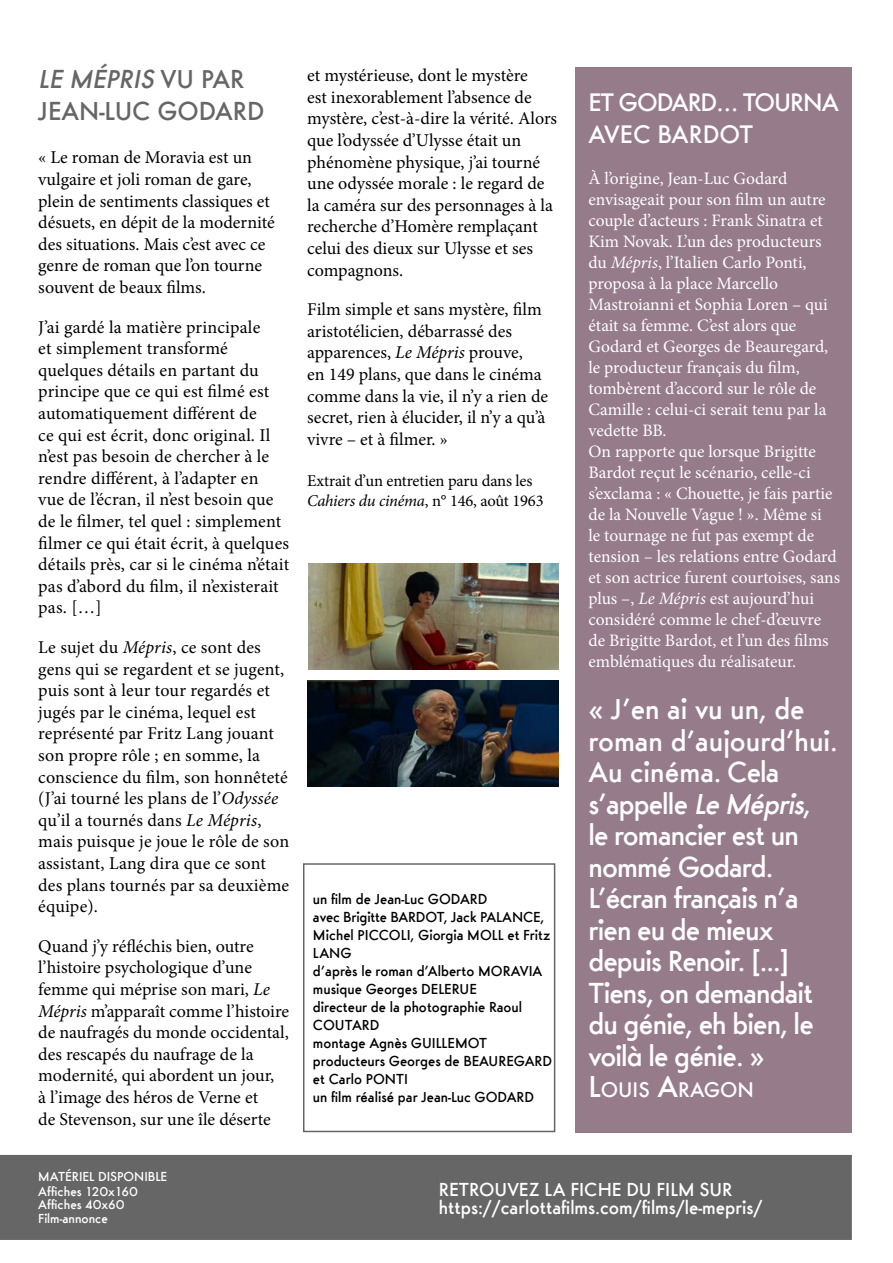
<style>
.page{position:relative;width:893px;height:1263px;background:#fff}
.page>*{position:absolute;margin:0;border:0;box-sizing:border-box;transform-origin:0 0}
.t1{font:500 30px/31.5px "Futura Ridendo";letter-spacing:-.03em;color:#fff}
.t2{font:500 27px/32.4px "Futura Ridendo";color:#656665}
.t3{font:500 26.25px/31.5px "Futura Ridendo";letter-spacing:-.04em;color:#fff}
.t4{font:500 22.05px "Futura Ridendo";color:#fff}
.t5{font:500 19.5px/18px "Futura Ridendo";color:#fff}
.t6{font:18px/21.6px "Minion Pro";color:#000}
.t7{font:17.4px/21px "Minion Pro";color:#fff}
.t8{font:16.5px/19.8px "Minion Pro";letter-spacing:-.01em;color:#000}
.t9{font:500 15px/18px "Futura Ridendo";color:#000}
.t10{font:500 13.5px/15px "Futura Ridendo";color:#fff}
.s1{font-style:italic}
.s2{font-size:31.5px}
</style>
<div class="page">
<img style="left:308px;top:563px;width:251px;height:107px">
<img style="left:307px;top:681px;width:251px;height:105px">
<div style="left:1px;top:1156px;width:850px;height:83px;background:#666"></div>
<div style="left:575px;top:67px;width:276px;height:1065px;background:#967b8a"></div>
<div style="left:303px;top:863px;width:252px;height:269px;border:2px solid #656665"></div>
<h2 class="t2" style="left:38px;top:62px;width:228px"><span class="s1">LE MÉPRIS</span> V U PA R<br>JEAN-LUC GODARD</h2>
<p class="t6" style="left:38px;top:147px;width:238px">« Le roman de Moravia est un vulgaire et joli roman de gare, plein de sentiments classiques et désuets, en dépit de la modernité des situations. Mais c’est avec ce genre de roman que l’on tourne souvent de beaux films.</p>
<p class="t6" style="left:38px;top:316px;width:252px">J’ai gardé la matière principale<br>et simplement transformé quelques détails en partant du principe que ce qui est filmé est automatiquement différent de<br>ce qui est écrit, donc original. Il n’est pas besoin de chercher à le rendre différent, à l’adapter en<br>vue de l’écran, il n’est besoin que de le filmer, tel quel : simplement filmer ce qui était écrit, à quelques détails près, car si le cinéma n’était pas d’abord du film, il n’existerait pas. […]</p>
<p class="t6" style="left:38px;top:636px;width:252px">Le sujet du <span class="s1">Mépris</span>, ce sont des gens qui se regardent et se jugent, puis sont à leur tour regardés et jugés par le cinéma, lequel est représenté par Fritz Lang jouant son propre rôle ; en somme, la conscience du film, son honnêteté (J’ai tourné les plans de l’<span class="s1">Odyssée </span>qu’il a tournés dans <span class="s1">Le Mépris</span>, mais puisque je joue le rôle de son assistant, Lang dira que ce sont des plans tournés par sa deuxième équipe).</p>
<p class="t6" style="left:38px;top:935px;width:252px">Quand j’y réfléchis bien, outre l’histoire psychologique d’une femme qui méprise son mari, <span class="s1">Le<br>Mépris</span> m’apparaît comme l’histoire de naufragés du monde occidental, des rescapés du naufrage de la modernité, qui abordent un jour,<br>à l’image des héros de Verne et<br>de Stevenson, sur une île déserte</p>
<p class="t10" style="left:38px;top:1168px;width:131px">MATÉRIEL DISPONIBLE<br>Affiches 120x160</p>
<p class="t10" style="left:38px;top:1198px;width:88px;line-height:13.5px">Affiches 40x60<br>Film-annonce</p>
<p class="t6" style="left:307px;top:65px;width:252px">et mystérieuse, dont le mystère<br>est inexorablement l’absence de mystère, c’est-à-dire la vérité. Alors que l’odyssée d’Ulysse était un phénomène physique, j’ai tourné une odyssée morale : le regard de la caméra sur des personnages à la recherche d’Homère remplaçant celui des dieux sur Ulysse et ses compagnons.</p>
<p class="t6" style="left:307px;top:299px;width:242px">Film simple et sans mystère, film aristotélicien, débarrassé des apparences, <span class="s1">Le Mépris</span> prouve,<br>en 149 plans, que dans le cinéma comme dans la vie, il n’y a rien de secret, rien à élucider, il n’y a qu’à vivre – et à filmer. »</p>
<p class="t8" style="left:307px;top:471px;width:238px">Extrait d’un entretien paru dans les<br><span class="s1">Cahiers du cinéma</span>, n° 146, août 1963</p>
<p class="t9" style="left:313px;top:890px;width:241px">un film de Jean-Luc GODARD<br>avec Brigitte BARDOT, Jack PALANCE,<br>Michel PICCOLI, Giorgia MOLL et Fritz<br>LANG<br>d’après le roman d’Alberto MORAVIA musique Georges DELERUE<br>directeur de la photographie Raoul<br>COUTARD<br>montage Agnès GUILLEMOT producteurs Georges de BEAUREGARD et Carlo PONTI<br>un film réalisé par Jean-Luc GODARD</p>
<h3 class="t3" style="left:588px;top:86px;width:252px">ET GODARD… TOURNA<br>AVEC BARDOT</h3>
<p class="t7" style="left:588px;top:168px;width:253px">À l’origine, Jean-Luc Godard envisageait pour son film un autre couple d’acteurs : Frank Sinatra et<br>Kim Novak. L’un des producteurs du <span class="s1">Mépris</span>, l’Italien Carlo Ponti, proposa à la place Marcello<br>Mastroianni et Sophia Loren – qui était sa femme. C’est alors que<br>Godard et Georges de Beauregard, le producteur français du film, tombèrent d’accord sur le rôle de<br>Camille : celui-ci serait tenu par la vedette BB.<br>On rapporte que lorsque Brigitte<br>Bardot reçut le scénario, celle-ci s’exclama : « Chouette, je fais partie de la Nouvelle Vague ! ». Même si<br>le tournage ne fut pas exempt de tension – les relations entre Godard et son actrice furent courtoises, sans plus –, <span class="s1">Le Mépris</span> est aujourd’hui considéré comme le chef-d’œuvre de Brigitte Bardot, et l’un des films emblématiques du réalisateur.</p>
<h1 class="t1" style="left:588px;top:693px;width:251px">« J’en ai vu un, de roman d’aujourd’hui.<br>Au cinéma. Cela s’appelle <span class="s1">Le Mépris</span>, le romancier est un nommé Godard.<br>L’écran français n’a rien eu de mieux depuis Renoir. [...]<br>Tiens, on demandait du génie, eh bien, le voilà le génie. »</h1>
<p class="t4" style="left:588px;top:1077px;width:167px"><span class="s2">L</span>OUIS <span class="s2">A</span>RAGON</p>
<p class="t5" style="left:439px;top:1180px;width:325px">RETROUVEZ LA FICHE DU FILM SUR https://carlottafilms.com/films/le-mepris/</p>
</div>
